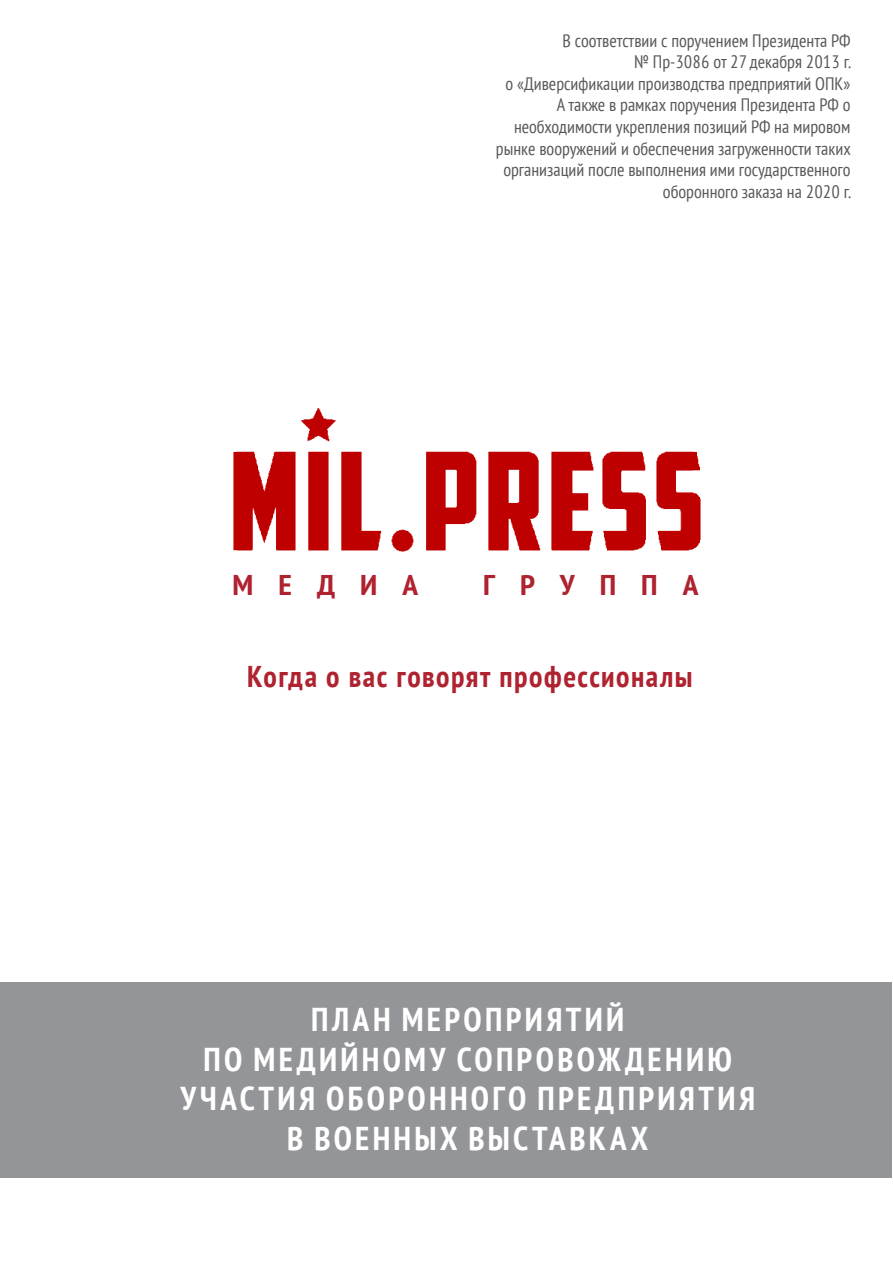
<style>
.page{position:relative;width:893px;height:1263px;background:#fff}
.page>*{position:absolute;margin:0;border:0;box-sizing:border-box;transform-origin:0 0}
.заголовок{font:700 condensed 33px "PT Sans";letter-spacing:.1em;color:#fff}
.t1{font:700 condensed 30px "PT Sans";letter-spacing:.05em;color:#af222f}
.t2{font:700 condensed 28.5px "PT Sans";letter-spacing:.8em;color:#af222f;scale:1.1 1}
.Стиль_абзаца_1{font:condensed 18px/21.6px "PT Sans";color:#585858;text-align:right}
</style>
<div class="page">
<img style="left:233px;top:408px;width:468px;height:144px">
<div style="left:1px;top:982px;width:891px;height:196px;background:#939598"></div>
<p class="Стиль_абзаца_1" style="left:563px;top:29px;width:289px">В соответствии с поручением Президента РФ</p>
<p class="Стиль_абзаца_1" style="left:634px;top:51px;width:218px">№ Пр-3086 от 27 декабря 2013 г.</p>
<p class="Стиль_абзаца_1" style="left:505px;top:72px;width:346px">о «Диверсификации производства предприятий ОПК»</p>
<p class="Стиль_абзаца_1" style="left:496px;top:94px;width:356px">А также в рамках поручения Президента РФ о необходимости укрепления позиций РФ на мировом рынке вооружений и обеспечения загруженности таких организаций после выполнения ими государственного оборонного заказа на 2020 г.</p>
<p class="t2" style="left:232px;top:566px;width:170px">МЕДИА</p>
<p class="t2" style="left:483px;top:566px;width:197px">ГРУППА</p>
<p class="t1" style="left:247px;top:656px;width:447px">Когда о вас говорят профессионалы</p>
<p class="заголовок" style="left:311px;top:998px;width:315px">ПЛАН МЕРОПРИЯТИЙ</p>
<p class="заголовок" style="left:204px;top:1037px;width:530px">ПО МЕДИЙНОМУ СОПРОВОЖДЕНИЮ</p>
<p class="заголовок" style="left:180px;top:1077px;width:576px">УЧАСТИЯ ОБОРОННОГО ПРЕДПРИЯТИЯ</p>
<p class="заголовок" style="left:287px;top:1116px;width:363px">В ВОЕННЫХ ВЫСТАВКАХ</p>
</div>
